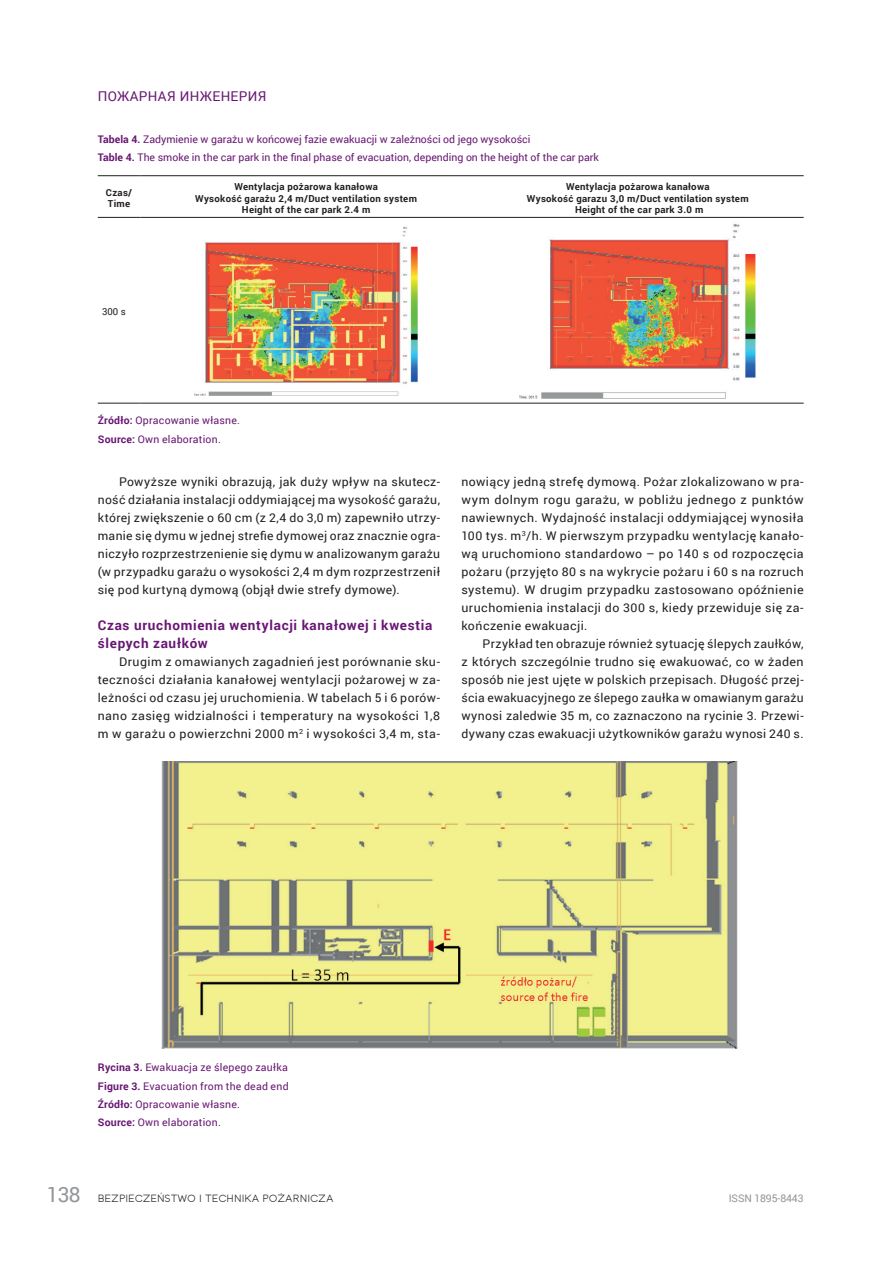
<style>
.page{position:relative;width:893px;height:1263px;background:#fff}
.page>*{position:absolute;margin:0;border:0;box-sizing:border-box;transform-origin:0 0}
.t1{font:700 13.5px/18px "Roboto";letter-spacing:.05em;color:#681773}
.t2{font:13.5px "Roboto";letter-spacing:.025em;color:#681773}
.t3{font:12px/18px "Roboto";letter-spacing:.035em;color:#231f20;text-align:justify}
.t4{font:10.5px/18px "Roboto";color:#681773}
.t5{font:10.5px/18.3px "Roboto";letter-spacing:.02em;color:#681773}
.t6{font:10.5px/18.3px "Roboto";letter-spacing:.025em;color:#681773}
.t7{font:10.5px "Toma Sans";color:#231f20}
.t8{font:10.5px "Roboto";letter-spacing:-.01em;color:#939598}
.t9{font:700 9.6px/11.6px "Roboto";letter-spacing:.03em;color:#231f20;text-align:center}
.t10{font:9.6px "Roboto";color:#231f20}
.s1{font-weight:700}
.s2{font-family:"Roboto";font-size:21px;color:#939598}
</style>
<div class="page">
<hr style="left:98px;top:175px;width:42px;height:1px;background:#231f20">
<hr style="left:140px;top:175px;width:332px;height:1px;background:#231f20">
<hr style="left:472px;top:175px;width:332px;height:1px;background:#231f20">
<hr style="left:98px;top:403px;width:42px;height:1px;background:#231f20">
<hr style="left:140px;top:403px;width:332px;height:1px;background:#231f20">
<hr style="left:472px;top:403px;width:332px;height:1px;background:#231f20">
<hr style="left:98px;top:217px;width:42px;height:1px;background:#231f20">
<hr style="left:140px;top:217px;width:332px;height:1px;background:#231f20">
<hr style="left:472px;top:217px;width:332px;height:1px;background:#231f20">
<img style="left:195px;top:227px;width:223px;height:168px">
<img style="left:520px;top:224px;width:236px;height:175px">
<img style="left:161px;top:762px;width:577px;height:287px">
<p class="t2" style="left:98px;top:86px;width:170px">ПОЖАРНАЯ ИНЖЕНЕРИЯ</p>
<p class="t4" style="left:98px;top:130px;width:503px"><span class="s1">Tabela 4.</span> Zadymienie w garażu w końcowej fazie ewakuacji w zależności od jego wysokości<br><span class="s1">Table 4.</span> The smoke in the car park in the final phase of evacuation, depending on the height of the car park</p>
<p class="t9" style="left:106px;top:186px;width:28px;text-align:left">Czas/<br>Time</p>
<p class="t9" style="left:195px;top:180px;width:223px">Wentylacja pożarowa kanałowa<br>Wysokość garażu 2,4 m/Duct ventilation system<br>Height of the car park 2.4 m</p>
<p class="t9" style="left:527px;top:180px;width:223px">Wentylacja pożarowa kanałowa<br>Wysokość garazu 3,0 m/Duct ventilation system<br>Height of the car park 3.0 m</p>
<p class="t10" style="left:102px;top:305px;width:25px">300 s</p>
<p class="t6" style="left:98px;top:411px;width:144px"><span class="s1">Źródło:</span> Opracowanie własne.<br><span class="s1">Source:</span> Own elaboration.</p>
<p class="t3" style="left:98px;top:472px;width:344px;text-indent:21px">Powyższe wyniki obrazują, jak duży wpływ na skutecz&shy;ność działania instalacji oddymiającej ma wysokość garażu, której zwiększenie o 60 cm (z 2,4 do 3,0 m) zapewniło utrzy&shy;manie się dymu w jednej strefie dymowej oraz znacznie ogra&shy;niczyło rozprzestrzenienie się dymu w analizowanym garażu (w przypadku garażu o wysokości 2,4 m dym rozprzestrzenił się pod kurtyną dymową (objął dwie strefy dymowe).</p>
<p class="t1" style="left:98px;top:616px;width:336px">Czas uruchomienia wentylacji kanałowej i kwestia ślepych zaułków</p>
<p class="t3" style="left:98px;top:652px;width:344px;text-indent:21px">Drugim z omawianych zagadnień jest porównanie sku&shy;teczności działania kanałowej wentylacji pożarowej w za&shy;leżności od czasu jej uruchomienia. W tabelach 5 i 6 porów&shy;nano zasięg widzialności i temperatury na wysokości 1,8 m w garażu o powierzchni 2000 m<sup>2</sup> i wysokości 3,4 m, sta-</p>
<p class="t3" style="left:461px;top:472px;width:344px">nowiący jedną strefę dymową. Pożar zlokalizowano w pra&shy;wym dolnym rogu garażu, w pobliżu jednego z punktów nawiewnych. Wydajność instalacji oddymiającej wynosiła 100 tys. m<sup>3</sup>/h. W pierwszym przypadku wentylację kanało&shy;wą uruchomiono standardowo – po 140 s od rozpoczęcia pożaru (przyjęto 80 s na wykrycie pożaru i 60 s na rozruch systemu). W drugim przypadku zastosowano opóźnienie uruchomienia instalacji do 300 s, kiedy przewiduje się za&shy;kończenie ewakuacji.</p>
<p class="t3" style="left:461px;top:634px;width:344px;text-indent:21px">Przykład ten obrazuje również sytuację ślepych zaułków, z których szczególnie trudno się ewakuować, co w żaden sposób nie jest ujęte w polskich przepisach. Długość przej&shy;ścia ewakuacyjnego ze ślepego zaułka w omawianym garażu wynosi zaledwie 35 m, co zaznaczono na rycinie 3. Przewi&shy;dywany czas ewakuacji użytkowników garażu wynosi 240 s.</p>
<p class="t5" style="left:98px;top:1058px;width:192px"><span class="s1">Rycina 3.</span> Ewakuacja ze ślepego zaułka<br><span class="s1">Figure 3.</span> Evacuation from the dead end<br><span class="s1">Źródło:</span> Opracowanie własne.<br><span class="s1">Source:</span> Own elaboration.</p>
<p class="t7" style="left:47px;top:1190px;width:288px"><span class="s2">138</span> BEZPIECZEŃSTWO I TECHNIKA POŻARNICZA</p>
<p class="t8" style="left:729px;top:1190px;width:76px">ISSN 1895-8443</p>
</div>
